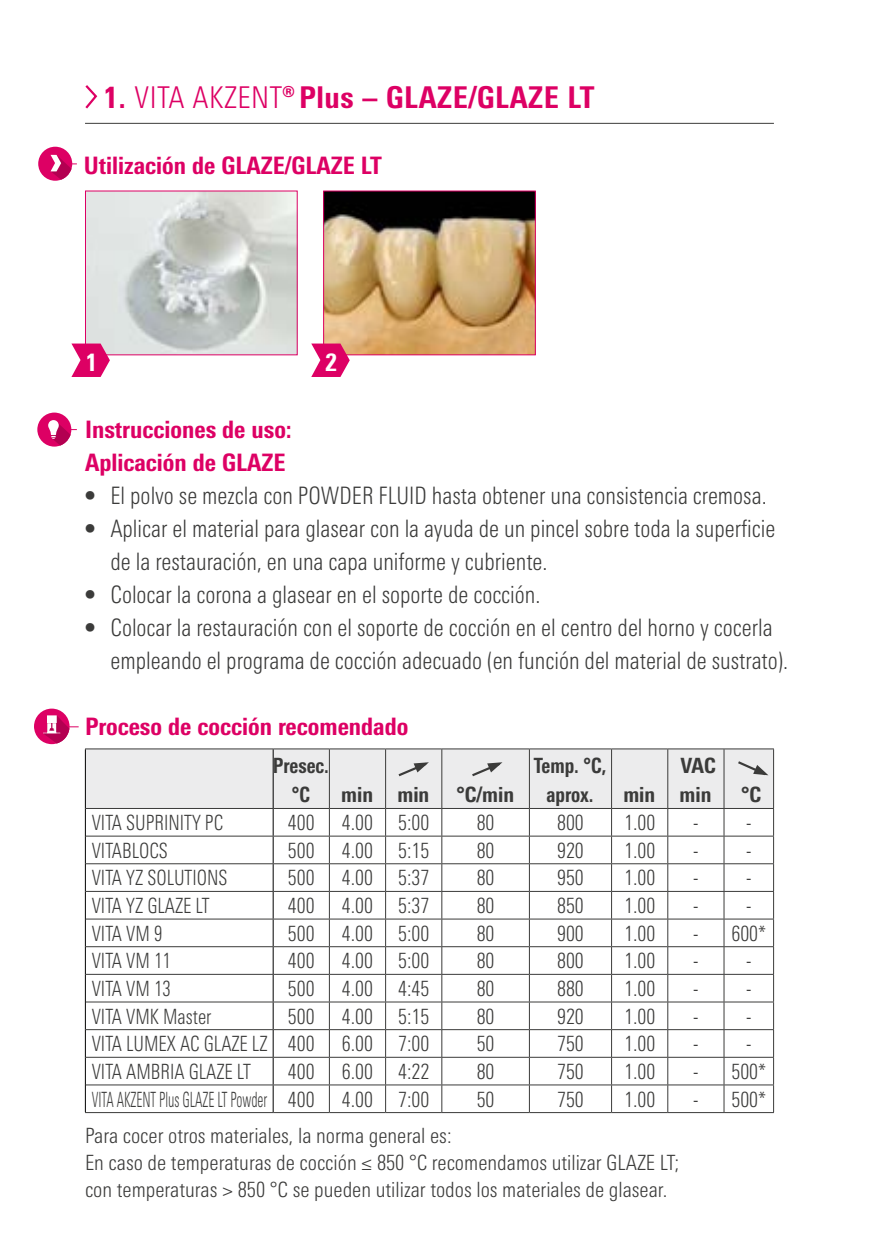
<style>
.page{position:relative;width:876px;height:1259px;background:#fff}
.page>*{position:absolute;margin:0;border:0;box-sizing:border-box;transform-origin:0 0}
.t1{font:800 condensed 30px "Univers Next Pro";letter-spacing:.02em;color:#dd0064}
.t2{font:300 condensed 24px/33px "Univers Next Pro";color:#3b3b3a;scale:.95 1}
.t3{font:800 condensed 24px/33px "Univers Next Pro";color:#dd0064}
.t4{font:800 condensed 24px "Univers Next Pro";color:#fff}
.t5{font:300 condensed 21px/27px "Univers Next Pro";color:#3b3b3a}
.t6{font:300 condensed 21px "Univers Next Pro";color:#3b3b3a;scale:.9 1}
.t7{font:300 condensed 21px "Univers Next Pro";color:#3b3b3a;scale:.65 1}
.t8{font:800 condensed 21px/28.5px "Univers Next Pro";color:#3b3b3a;text-align:center;scale:.9 1}
.t9{font:800 condensed 21px/28.5px "Univers Next Pro";color:#3b3b3a}
.s1{font-size:29.4px}
.s2{font-weight:300}
.s3{font-family:"Univers LT Std";font-weight:700}
</style>
<div class="page">
<hr style="left:85px;top:123px;width:689px;height:1px;background:#3b3b3a">
<svg style="left:85px;top:85px;width:13px;height:24px"></svg>
<div style="left:38px;top:147px;width:34px;height:34px;background:#dd0064;border-radius:50%"></div>
<svg style="left:51px;top:155px;width:26px;height:25px"></svg>
<img style="left:87px;top:192px;width:209px;height:161px">
<img style="left:325px;top:192px;width:209px;height:161px">
<div style="left:323px;top:190px;width:213px;height:165px;border:1px solid #dd0064"></div>
<svg style="left:71px;top:343px;width:39px;height:34px"></svg>
<svg style="left:311px;top:343px;width:39px;height:34px"></svg>
<div style="left:37px;top:412px;width:34px;height:34px;background:#dd0064;border-radius:50%"></div>
<svg style="left:48px;top:420px;width:29px;height:25px"></svg>
<hr style="left:34px;top:726px;width:45px;height:1px;background:#dd0064">
<div style="left:34px;top:708px;width:36px;height:36px;background:#dd0064;border-radius:50%"></div>
<svg style="left:43px;top:715px;width:26px;height:28px"></svg>
<hr style="left:85px;top:748px;width:188px;height:1px;background:#3b3b3a">
<hr style="left:273px;top:748px;width:56px;height:1px;background:#3b3b3a">
<hr style="left:329px;top:748px;width:57px;height:1px;background:#3b3b3a">
<hr style="left:386px;top:748px;width:56px;height:1px;background:#3b3b3a">
<hr style="left:442px;top:748px;width:87px;height:1px;background:#3b3b3a">
<hr style="left:529px;top:748px;width:83px;height:1px;background:#3b3b3a">
<hr style="left:612px;top:748px;width:56px;height:1px;background:#3b3b3a">
<hr style="left:668px;top:748px;width:56px;height:1px;background:#3b3b3a">
<hr style="left:724px;top:748px;width:50px;height:1px;background:#3b3b3a">
<hr style="left:85px;top:1112px;width:188px;height:1px;background:#3b3b3a">
<hr style="left:273px;top:1112px;width:56px;height:1px;background:#3b3b3a">
<hr style="left:329px;top:1112px;width:57px;height:1px;background:#3b3b3a">
<hr style="left:386px;top:1112px;width:56px;height:1px;background:#3b3b3a">
<hr style="left:442px;top:1112px;width:87px;height:1px;background:#3b3b3a">
<hr style="left:529px;top:1112px;width:83px;height:1px;background:#3b3b3a">
<hr style="left:612px;top:1112px;width:56px;height:1px;background:#3b3b3a">
<hr style="left:668px;top:1112px;width:56px;height:1px;background:#3b3b3a">
<hr style="left:724px;top:1112px;width:50px;height:1px;background:#3b3b3a">
<svg style="left:85px;top:749px;width:689px;height:363px"></svg>
<h1 class="t1" style="left:103px;top:79px;width:493px"><span class="s1">1.</span> <span class="s2">VITA AKZENT</span>® Plus – GLAZE/GLAZE LT</h1>
<p class="t3" style="left:84px;top:149px;width:300px">Utilización de GLAZE/GLAZE LT</p>
<p class="t4" style="left:85px;top:348px;width:13px">1</p>
<p class="t4" style="left:325px;top:348px;width:13px">2</p>
<p class="t3" style="left:85px;top:413px;width:208px">Instrucciones de uso:<br>Aplicación de GLAZE</p>
<p class="t2" style="left:85px;top:479px;width:719px"><span class="s3">•</span> El polvo se mezcla con POWDER FLUID hasta obtener una consistencia cremosa.</p>
<p class="t2" style="left:111px;top:512px;width:701px;text-indent:-26px"><span class="s3">•</span> Aplicar el material para glasear con la ayuda de un pincel sobre toda la superficie de la restauración, en una capa uniforme y cubriente.</p>
<p class="t2" style="left:85px;top:578px;width:481px"><span class="s3">•</span> Colocar la corona a glasear en el soporte de cocción.</p>
<p class="t2" style="left:111px;top:611px;width:715px;text-indent:-26px"><span class="s3">•</span> Colocar la restauración con el soporte de cocción en el centro del horno y cocerla empleando el programa de cocción adecuado (en función del material de sustrato).</p>
<p class="t3" style="left:85px;top:710px;width:325px">Proceso de cocción recomendado</p>
<p class="t8" style="left:273px;top:751px;width:64px">Presec. °C</p>
<p class="t9" style="left:341px;top:780px;width:33px">min</p>
<p class="t9" style="left:397px;top:780px;width:33px">min</p>
<p class="t9" style="left:456px;top:780px;width:59px">°C/min</p>
<p class="t8" style="left:534px;top:751px;width:82px">Temp. °C, aprox.</p>
<p class="t9" style="left:623px;top:780px;width:33px">min</p>
<p class="t9" style="left:680px;top:751px;width:38px">VAC min</p>
<p class="t9" style="left:741px;top:780px;width:22px">°C</p>
<p class="t6" style="left:92px;top:810px;width:148px">VITA SUPRINITY PC</p>
<p class="t5" style="left:288px;top:809px;width:28px">400</p>
<p class="t5" style="left:342px;top:809px;width:89px">4.00 5:00</p>
<p class="t5" style="left:477px;top:809px;width:19px">80</p>
<p class="t5" style="left:557px;top:809px;width:28px">800</p>
<p class="t5" style="left:624px;top:809px;width:33px">1.00</p>
<p class="t5" style="left:693px;top:809px;width:60px">- -</p>
<p class="t6" style="left:92px;top:838px;width:86px">VITABLOCS</p>
<p class="t5" style="left:288px;top:837px;width:28px">500</p>
<p class="t5" style="left:342px;top:837px;width:89px">4.00 5:15</p>
<p class="t5" style="left:477px;top:837px;width:19px">80</p>
<p class="t5" style="left:557px;top:837px;width:28px">920</p>
<p class="t5" style="left:624px;top:837px;width:33px">1.00</p>
<p class="t5" style="left:693px;top:837px;width:60px">- -</p>
<p class="t6" style="left:92px;top:866px;width:152px">VITA YZ SOLUTIONS</p>
<p class="t5" style="left:288px;top:864px;width:28px">500</p>
<p class="t5" style="left:342px;top:864px;width:89px">4.00 5:37</p>
<p class="t5" style="left:477px;top:864px;width:19px">80</p>
<p class="t5" style="left:557px;top:864px;width:28px">950</p>
<p class="t5" style="left:624px;top:864px;width:33px">1.00</p>
<p class="t5" style="left:693px;top:864px;width:60px">- -</p>
<p class="t6" style="left:92px;top:893px;width:133px">VITA YZ GLAZE LT</p>
<p class="t5" style="left:288px;top:892px;width:28px">400</p>
<p class="t5" style="left:342px;top:892px;width:89px">4.00 5:37</p>
<p class="t5" style="left:477px;top:892px;width:19px">80</p>
<p class="t5" style="left:557px;top:892px;width:28px">850</p>
<p class="t5" style="left:624px;top:892px;width:33px">1.00</p>
<p class="t5" style="left:693px;top:892px;width:60px">- -</p>
<p class="t6" style="left:92px;top:921px;width:80px">VITA VM 9</p>
<p class="t5" style="left:288px;top:919px;width:28px">500</p>
<p class="t5" style="left:342px;top:919px;width:89px">4.00 5:00</p>
<p class="t5" style="left:477px;top:919px;width:19px">80</p>
<p class="t5" style="left:557px;top:919px;width:28px">900</p>
<p class="t5" style="left:624px;top:919px;width:33px">1.00</p>
<p class="t5" style="left:693px;top:919px;width:74px">- 600*</p>
<p class="t6" style="left:92px;top:949px;width:89px">VITA VM 11</p>
<p class="t5" style="left:288px;top:947px;width:28px">400</p>
<p class="t5" style="left:342px;top:947px;width:89px">4.00 5:00</p>
<p class="t5" style="left:477px;top:947px;width:19px">80</p>
<p class="t5" style="left:557px;top:947px;width:28px">800</p>
<p class="t5" style="left:624px;top:947px;width:33px">1.00</p>
<p class="t5" style="left:693px;top:947px;width:60px">- -</p>
<p class="t6" style="left:92px;top:976px;width:89px">VITA VM 13</p>
<p class="t5" style="left:288px;top:975px;width:28px">500</p>
<p class="t5" style="left:342px;top:975px;width:89px">4.00 4:45</p>
<p class="t5" style="left:477px;top:975px;width:19px">80</p>
<p class="t5" style="left:557px;top:975px;width:28px">880</p>
<p class="t5" style="left:624px;top:975px;width:33px">1.00</p>
<p class="t5" style="left:693px;top:975px;width:60px">- -</p>
<p class="t6" style="left:92px;top:1004px;width:135px">VITA VMK Master</p>
<p class="t5" style="left:288px;top:1002px;width:28px">500</p>
<p class="t5" style="left:342px;top:1002px;width:89px">4.00 5:15</p>
<p class="t5" style="left:477px;top:1002px;width:19px">80</p>
<p class="t5" style="left:557px;top:1002px;width:28px">920</p>
<p class="t5" style="left:624px;top:1002px;width:33px">1.00</p>
<p class="t5" style="left:693px;top:1002px;width:60px">- -</p>
<p class="t6" style="left:92px;top:1032px;width:249px">VITA LUMEX AC GLAZE LZ 400</p>
<p class="t5" style="left:342px;top:1030px;width:89px">6.00 7:00</p>
<p class="t5" style="left:477px;top:1030px;width:19px">50</p>
<p class="t5" style="left:557px;top:1030px;width:28px">750</p>
<p class="t5" style="left:624px;top:1030px;width:33px">1.00</p>
<p class="t5" style="left:693px;top:1030px;width:60px">- -</p>
<p class="t6" style="left:92px;top:1059px;width:178px">VITA AMBRIA GLAZE LT</p>
<p class="t5" style="left:288px;top:1058px;width:28px">400</p>
<p class="t5" style="left:342px;top:1058px;width:89px">6.00 4:22</p>
<p class="t5" style="left:477px;top:1058px;width:19px">80</p>
<p class="t5" style="left:557px;top:1058px;width:28px">750</p>
<p class="t5" style="left:624px;top:1058px;width:33px">1.00</p>
<p class="t5" style="left:693px;top:1058px;width:74px">- 500*</p>
<p class="t7" style="left:92px;top:1087px;width:344px">VITA AKZENT Plus GLAZE LT Powder 400</p>
<p class="t5" style="left:342px;top:1085px;width:89px">4.00 7:00</p>
<p class="t5" style="left:477px;top:1085px;width:19px">50</p>
<p class="t5" style="left:557px;top:1085px;width:28px">750</p>
<p class="t5" style="left:624px;top:1085px;width:33px">1.00</p>
<p class="t5" style="left:693px;top:1085px;width:74px">- 500*</p>
<p class="t5" style="left:85px;top:1122px;width:596px">Para cocer otros materiales, la norma general es:<br>En caso de temperaturas de cocción ≤ 850 °C recomendamos utilizar GLAZE LT; con temperaturas &gt; 850 °C se pueden utilizar todos los materiales de glasear.</p>
</div>
